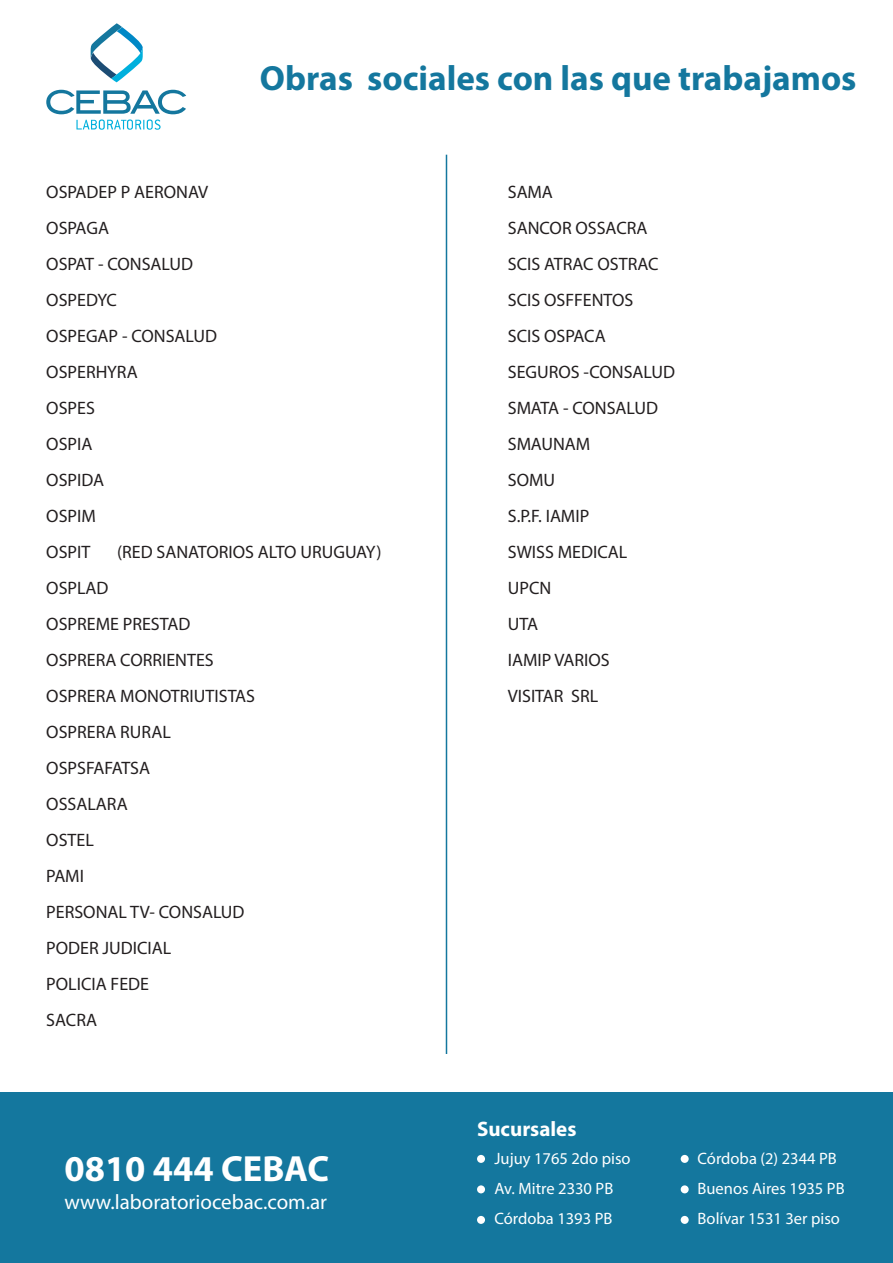
<style>
.page{position:relative;width:893px;height:1263px;background:#fff}
.page>*{position:absolute;margin:0;border:0;box-sizing:border-box;transform-origin:0 0}
.t1{font:700 36.45px "Myriad Pro";color:#fff}
.t2{font:700 35.1px "Myriad Pro";color:#14779e}
.t3{font:21px "Myriad Pro";color:#fff}
.t4{font:700 21px "Myriad Pro";color:#fff}
.t5{font:18px/36px "Myriad Pro";color:#231f20}
.t6{font:16.5px/30px "Myriad Pro";color:#fff}
</style>
<div class="page">
<svg style="left:91px;top:23px;width:52px;height:59px"></svg>
<svg style="left:46px;top:90px;width:140px;height:40px"></svg>
<hr style="left:446px;top:155px;width:1px;height:899px;background:#14779e">
<div style="left:0;top:1093px;width:893px;height:170px;background:#14779e"></div>
<div style="left:477px;top:1155px;width:8px;height:8px;background:#fff;border-radius:50%"></div>
<div style="left:477px;top:1185px;width:8px;height:8px;background:#fff;border-radius:50%"></div>
<div style="left:477px;top:1216px;width:8px;height:8px;background:#fff;border-radius:50%"></div>
<div style="left:681px;top:1155px;width:8px;height:8px;background:#fff;border-radius:50%"></div>
<div style="left:681px;top:1185px;width:8px;height:8px;background:#fff;border-radius:50%"></div>
<div style="left:681px;top:1216px;width:8px;height:8px;background:#fff;border-radius:50%"></div>
<h2 class="t2" style="left:260px;top:55px;width:598px">Obras sociales con las que trabajamos</h2>
<p class="t5" style="left:46px;top:174px;width:172px">OSPADEP P AERONAV<br>OSPAGA<br>OSPAT - CONSALUD<br>OSPEDYC<br>OSPEGAP - CONSALUD<br>OSPERHYRA<br>OSPES<br>OSPIA<br>OSPIDA<br>OSPIM<br>OSPIT</p>
<p class="t5" style="left:117px;top:534px;width:266px">(RED SANATORIOS ALTO URUGUAY)</p>
<p class="t5" style="left:46px;top:570px;width:210px">OSPLAD<br>OSPREME PRESTAD<br>OSPRERA CORRIENTES<br>OSPRERA MONOTRIUTISTAS<br>OSPRERA RURAL<br>OSPSFAFATSA<br>OSSALARA<br>OSTEL<br>PAMI<br>PERSONAL TV- CONSALUD<br>PODER JUDICIAL<br>POLICIA FEDE<br>SACRA</p>
<h1 class="t1" style="left:64px;top:1144px;width:266px">0810 444 CEBAC</h1>
<p class="t3" style="left:64px;top:1189px;width:264px">www.laboratoriocebac.com.ar</p>
<p class="t5" style="left:508px;top:174px;width:169px">SAMA<br>SANCOR OSSACRA<br>SCIS ATRAC OSTRAC<br>SCIS OSFFENTOS<br>SCIS OSPACA<br>SEGUROS -CONSALUD<br>SMATA - CONSALUD<br>SMAUNAM<br>SOMU<br>S.P.F. IAMIP<br>SWISS MEDICAL<br>UPCN<br>UTA<br>IAMIP VARIOS<br>VISITAR SRL</p>
<p class="t4" style="left:477px;top:1115px;width:101px">Sucursales</p>
<p class="t6" style="left:494px;top:1143px;width:138px">Jujuy 1765 2do piso<br>Av. Mitre 2330 PB<br>Córdoba 1393 PB</p>
<p class="t6" style="left:698px;top:1143px;width:149px">Córdoba (2) 2344 PB<br>Buenos Aires 1935 PB<br>Bolívar 1531 3er piso</p>
</div>
